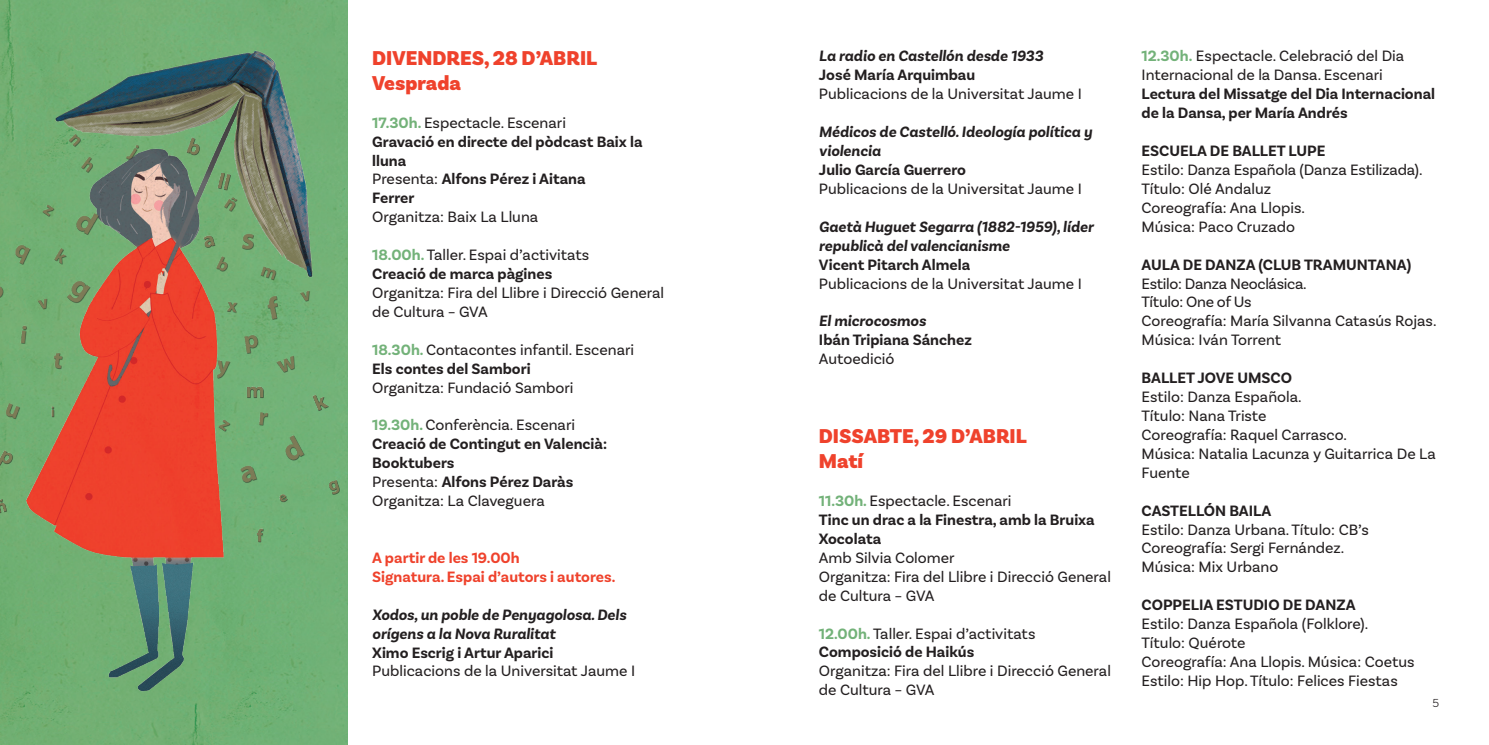
<style>
.page{position:relative;width:1489px;height:745px;background:#fff}
.page>*{position:absolute;margin:0;border:0;box-sizing:border-box;transform-origin:0 0}
.t1{font:900 21px/25.2px "Basic Sans";color:#ef422c}
.t2{font:15.75px/18.9px "Basic Sans";color:#231f20}
.t3{font:700 15.75px/18.9px "Basic Sans";color:#231f20}
.t4{font:italic 700 15.75px/18.9px "Basic Sans";color:#231f20}
.t5{font:700 15.75px/18.9px "Basic Sans";color:#ef422c}
.t6{font:300 12.25px "Basic Sans";color:#231f20}
.s1{color:#73b279}
.s2{font-weight:400}
.s3{font-weight:700;color:#73b279}
.s4{font-weight:700}
</style>
<div class="page">
<div style="left:0;top:0;width:347px;height:744px;background:#72b074"></div>
<img style="left:0;top:50px;width:348px;height:644px">
<h1 class="t1" style="left:372px;top:46px;width:226px">DIVENDRES, 28 D’ABRIL<br>Vesprada</h1>
<p class="t3" style="left:372px;top:113px;width:272px"><span class="s1">17.30h.</span> <span class="s2">Espectacle. Escenari<br></span>Gravació en directe del pòdcast Baix la lluna<br><span class="s2">Presenta:</span> Alfons Pérez i Aitana<br>Ferrer</p>
<p class="t2" style="left:372px;top:207px;width:167px">Organitza: Baix La Lluna</p>
<p class="t2" style="left:372px;top:245px;width:218px"><span class="s3">18.00h.</span> Taller. Espai d’activitats<br><span class="s4">Creació de marca pàgines</span></p>
<p class="t2" style="left:372px;top:283px;width:293px">Organitza: Fira del Llibre i Direcció General de Cultura – GVA</p>
<p class="t2" style="left:372px;top:340px;width:263px"><span class="s3">18.30h.</span> Contacontes infantil. Escenari<br><span class="s4">Els contes del Sambori</span></p>
<p class="t2" style="left:372px;top:377px;width:203px">Organitza: Fundació Sambori</p>
<p class="t3" style="left:372px;top:415px;width:236px"><span class="s1">19.30h.</span> <span class="s2">Conferència. Escenari<br></span>Creació de Contingut en Valencià:<br>Booktubers<br><span class="s2">Presenta:</span> Alfons Pérez Daràs<br><span class="s2">Organitza: La Claveguera</span></p>
<p class="t5" style="left:372px;top:548px;width:245px">A partir de les 19.00h<br>Signatura. Espai d’autors i autores.</p>
<p class="t4" style="left:372px;top:604px;width:255px">Xodos, un poble de Penyagolosa. Dels orígens a la Nova Ruralitat</p>
<p class="t3" style="left:372px;top:642px;width:183px">Ximo Escrig i Artur Aparici</p>
<p class="t2" style="left:372px;top:661px;width:264px">Publicacions de la Universitat Jaume I</p>
<p class="t4" style="left:818px;top:47px;width:226px">La radio en Castellón desde 1933</p>
<p class="t3" style="left:818px;top:66px;width:158px">José María Arquimbau</p>
<p class="t2" style="left:818px;top:84px;width:264px">Publicacions de la Universitat Jaume I</p>
<p class="t4" style="left:818px;top:122px;width:275px">Médicos de Castelló. Ideología política y violencia</p>
<p class="t3" style="left:818px;top:160px;width:148px">Julio García Guerrero</p>
<p class="t2" style="left:818px;top:179px;width:264px">Publicacions de la Universitat Jaume I</p>
<p class="t4" style="left:818px;top:217px;width:276px">Gaetà Huguet Segarra (1882-1959), líder republicà del valencianisme</p>
<p class="t3" style="left:818px;top:255px;width:153px">Vicent Pitarch Almela</p>
<p class="t2" style="left:818px;top:273px;width:264px">Publicacions de la Universitat Jaume I</p>
<p class="t4" style="left:818px;top:311px;width:108px">El microcosmos</p>
<p class="t3" style="left:818px;top:330px;width:154px">Ibán Tripiana Sánchez</p>
<p class="t2" style="left:818px;top:349px;width:77px">Autoedició</p>
<h1 class="t1" style="left:819px;top:423px;width:209px">DISSABTE, 29 D’ABRIL<br>Matí</h1>
<p class="t3" style="left:819px;top:491px;width:277px"><span class="s1">11.30h.</span> <span class="s2">Espectacle. Escenari<br></span>Tinc un drac a la Finestra, amb la Bruixa<br>Xocolata</p>
<p class="t2" style="left:819px;top:547px;width:293px">Amb Silvia Colomer<br>Organitza: Fira del Llibre i Direcció General de Cultura – GVA</p>
<p class="t2" style="left:819px;top:623px;width:218px"><span class="s3">12.00h.</span> Taller. Espai d’activitats<br><span class="s4">Composició de Haikús</span></p>
<p class="t2" style="left:819px;top:661px;width:293px">Organitza: Fira del Llibre i Direcció General de Cultura – GVA</p>
<p class="t2" style="left:1141px;top:47px;width:264px"><span class="s3">12.30h.</span> Espectacle. Celebració del Dia<br>Internacional de la Dansa. Escenari</p>
<p class="t3" style="left:1141px;top:85px;width:295px">Lectura del Missatge del Dia Internacional de la Dansa, per María Andrés</p>
<p class="t3" style="left:1141px;top:141px;width:185px">ESCUELA DE BALLET LUPE</p>
<p class="t2" style="left:1141px;top:160px;width:282px">Estilo: Danza Española (Danza Estilizada).<br>Título: Olé Andaluz<br>Coreografía: Ana Llopis.<br>Música: Paco Cruzado</p>
<p class="t3" style="left:1141px;top:255px;width:271px">AULA DE DANZA (CLUB TRAMUNTANA)</p>
<p class="t2" style="left:1141px;top:273px;width:296px">Estilo: Danza Neoclásica.<br>Título: One of Us<br>Coreografía: María Silvanna Catasús Rojas.<br>Música: Iván Torrent</p>
<p class="t3" style="left:1141px;top:368px;width:152px">BALLET JOVE UMSCO</p>
<p class="t2" style="left:1141px;top:387px;width:296px">Estilo: Danza Española.<br>Título: Nana Triste<br>Coreografía: Raquel Carrasco.<br>Música: Natalia Lacunza y Guitarrica De La<br>Fuente</p>
<p class="t3" style="left:1141px;top:500px;width:131px">CASTELLÓN BAILA</p>
<p class="t2" style="left:1141px;top:519px;width:229px">Estilo: Danza Urbana. Título: CB’s<br>Coreografía: Sergi Fernández.<br>Música: Mix Urbano</p>
<p class="t3" style="left:1141px;top:595px;width:215px">COPPELIA ESTUDIO DE DANZA</p>
<p class="t2" style="left:1141px;top:614px;width:274px">Estilo: Danza Española (Folklore).<br>Título: Quérote<br>Coreografía: Ana Llopis. Música: Coetus Estilo: Hip Hop. Título: Felices Fiestas</p>
<p class="t6" style="left:1432px;top:695px;width:8px">5</p>
</div>
